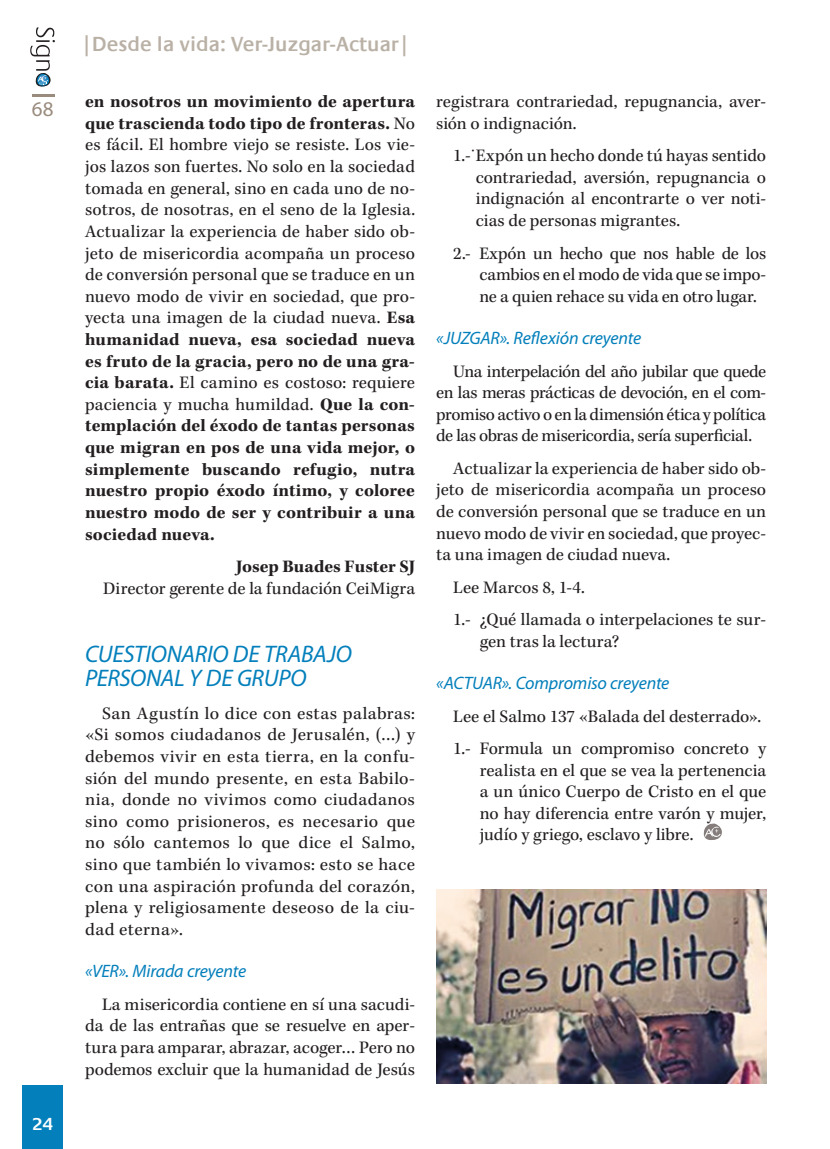
<style>
.page{position:relative;width:830px;height:1149px;background:#fff}
.page>*{position:absolute;margin:0;border:0;box-sizing:border-box;transform-origin:0 0}
.Lad_1_desde_la_vida{font:italic 24px/24px "Myriad Pro";letter-spacing:-.01em;color:#037fbb}
.t1{font:600 21px "Praxis LT";color:#bab1a6}
.t2{font:21px "Myriad Pro";color:#998b7d}
.txt{font:18px/21.6px "Kepler Std";color:#231f20;text-align:justify}
.Lad_2_desde_la_vida{font:italic 18px "Myriad Pro";letter-spacing:-.015em;color:#037fbb}
.t3{font:600 18px "Praxis LT";color:#fff}
.s1{font-weight:700}
</style>
<div class="page">
<svg style="left:30px;top:27px;width:25px;height:60px"></svg>
<div style="left:22px;top:1084px;width:41px;height:64px;background:#037fbb"></div>
<svg style="left:32px;top:94px;width:22px;height:3px"></svg>
<svg style="left:703px;top:823px;width:19px;height:17px"></svg>
<img style="left:436px;top:889px;width:329px;height:194px">
<p class="t2" style="left:32px;top:98px;width:23px">68</p>
<p class="t3" style="left:32px;top:1113px;width:22px">24</p>
<p class="t1" style="left:81px;top:32px;width:329px">|Desde la vida: Ver-Juzgar-Actuar|</p>
<p class="txt" style="left:85px;top:91px;width:331px"><span class="s1">en nosotros un movimiento de apertura que trascienda todo tipo de fronteras.</span> No es fácil. El hombre viejo se resiste. Los vie&shy;jos lazos son fuertes. No solo en la sociedad tomada en general, sino en cada uno de no&shy;sotros, de nosotras, en el seno de la Iglesia.<br>Actualizar la experiencia de haber sido ob&shy;jeto de misericordia acompaña un proceso de conversión personal que se traduce en un nuevo modo de vivir en sociedad, que pro&shy;yecta una imagen de la ciudad nueva. <span class="s1">Esa humanidad nueva, esa sociedad nueva es fruto de la gracia, pero no de una gra&shy;cia barata.</span> El camino es costoso: requiere paciencia y mucha humildad. <span class="s1">Que la con&shy;templación del éxodo de tantas personas que migran en pos de una vida mejor, o simplemente buscando refugio, nutra nuestro propio éxodo íntimo, y coloree nuestro modo de ser y contribuir a una sociedad nueva.</span></p>
<p class="txt" style="left:103px;top:556px;width:313px;text-align:right"><span class="s1">Josep Buades Fuster SJ<br></span>Director gerente de la fundación CeiMigra</p>
<p class="Lad_1_desde_la_vida" style="left:85px;top:642px;width:268px">CUESTIONARIO DE TRABAJO<br>PERSONAL Y DE GRUPO</p>
<p class="txt" style="left:85px;top:702px;width:331px;text-indent:17px">San Agustín lo dice con estas palabras: «Si somos ciudadanos de Jerusalén, (…) y debemos vivir en esta tierra, en la confu&shy;sión del mundo presente, en esta Babilo&shy;nia, donde no vivimos como ciudadanos sino como prisioneros, es necesario que no sólo cantemos lo que dice el Salmo, sino que también lo vivamos: esto se hace con una aspiración profunda del corazón, plena y religiosamente deseoso de la ciu&shy;dad eterna».</p>
<p class="Lad_2_desde_la_vida" style="left:85px;top:961px;width:162px">«VER». Mirada creyente</p>
<p class="txt" style="left:85px;top:993px;width:331px;text-indent:17px">La misericordia contiene en sí una sacudi&shy;da de las entrañas que se resuelve en aper&shy;tura para amparar, abrazar, acoger… Pero no podemos excluir que la humanidad de Jesús</p>
<p class="txt" style="left:436px;top:91px;width:331px">registrara contrariedad, repugnancia, aver&shy;sión o indignación.</p>
<p class="txt" style="left:475px;top:145px;width:292px;text-indent:-22px">1.-˙Expón un hecho donde tú hayas sentido contrariedad, aversión, repugnancia o indignación al encontrarte o ver noti&shy;cias de personas migrantes.</p>
<p class="txt" style="left:479px;top:243px;width:288px;text-indent:-26px">2.- Expón un hecho que nos hable de los cambios en el modo de vida que se impo&shy;ne a quien rehace su vida en otro lugar.</p>
<p class="Lad_2_desde_la_vida" style="left:436px;top:328px;width:206px">«JUZGAR». Reflexión creyente</p>
<p class="txt" style="left:436px;top:361px;width:331px;text-indent:17px">Una interpelación del año jubilar que quede en las meras prácticas de devoción, en el com&shy;promiso activo o en la dimensión ética y política de las obras de misericordia, sería superficial.</p>
<p class="txt" style="left:436px;top:458px;width:331px;text-indent:17px">Actualizar la experiencia de haber sido ob&shy;jeto de misericordia acompaña un proceso de conversión personal que se traduce en un nuevo modo de vivir en sociedad, que proyec&shy;ta una imagen de ciudad nueva.</p>
<p class="txt" style="left:453px;top:577px;width:133px">Lee Marcos 8, 1-4.</p>
<p class="txt" style="left:479px;top:609px;width:288px;text-indent:-26px">1.- ¿Qué llamada o interpelaciones te sur&shy;gen tras la lectura?</p>
<p class="Lad_2_desde_la_vida" style="left:436px;top:673px;width:234px">«ACTUAR». Compromiso creyente</p>
<p class="txt" style="left:453px;top:705px;width:309px">Lee el Salmo 137 «Balada del desterrado».</p>
<p class="txt" style="left:479px;top:738px;width:288px;text-indent:-26px">1.- Formula un compromiso concreto y realista en el que se vea la pertenencia a un único Cuerpo de Cristo en el que no hay diferencia entre varón y mujer, judío y griego, esclavo y libre.</p>
</div>
